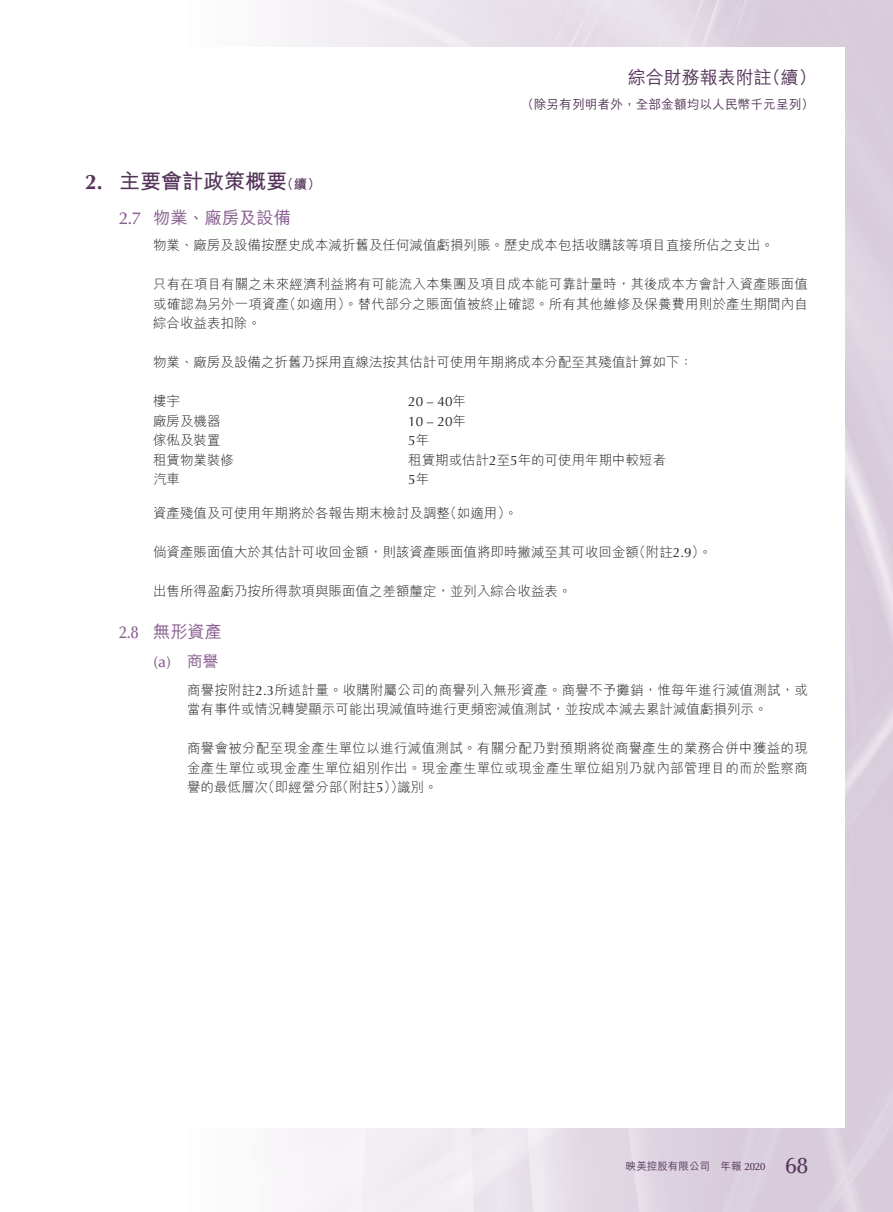
<style>
.page{position:relative;width:893px;height:1212px;background:#fff}
.page>*{position:absolute;margin:0;border:0;box-sizing:border-box;transform-origin:0 0}
.t1{font:21px "M Hei HK Bold E Ten B5 H";color:#55365a}
.t2{font:18px "M Hei HK Medium E Ten B5 H";color:#55365a}
.t3{font:17.25px "M Hei HK Medium E Ten B5 H";color:#875c8f}
.t4{font:500 15.75px "Optima LT Std";color:#875c8f}
.t5{font:13.5px/19.5px "M Hei HK Light E Ten B5 H";color:#231f20;text-align:justify}
.t6{font:13.5px "Optima LT Std";color:#231f20}
.t7{font:12.75px "M Hei HK Medium E Ten B5 H";color:#55365a}
.t8{font:10.5px "M Hei HK Medium E Ten B5 H";color:#55365a}
.s1{font-family:"Optima LT Std";font-weight:700}
.s2{font-size:13.5px}
.s3{font-family:"Optima LT Std";font-weight:500}
.s4{font-family:"M Hei HK Light E Ten B5 H"}
.s5{font-family:"Optima LT Std"}
.s6{font-family:"M Hei HK Medium E Ten B5 H";font-weight:400}
.s7{font-family:"Optima LT Std";font-weight:500;font-size:22.5px}
</style>
<div class="page">
<h2 class="t2" style="left:628px;top:71px;width:190px">綜合財務報表附註（續）</h2>
<p class="t7" style="left:521px;top:100px;width:295px">（除另有列明者外，全部金額均以人民幣千元呈列）</p>
<h1 class="t1" style="left:85px;top:173px;width:237px"><span class="s1">2.</span> 主要會計政策概要<span class="s2">（續）</span></h1>
<p class="t3" style="left:119px;top:211px;width:174px"><span class="s3">2.7</span> 物業、廠房及設備</p>
<p class="t5" style="left:153px;top:237px;width:622px">物業、廠房及設備按歷史成本減折舊及任何減值虧損列賬。歷史成本包括收購該等項目直接所佔之支出。</p>
<p class="t5" style="left:153px;top:276px;width:656px">只有在項目有關之未來經濟利益將有可能流入本集團及項目成本能可靠計量時，其後成本方會計入資產賬面值或確認為另外一項資產（如適用）。替代部分之賬面值被終止確認。所有其他維修及保養費用則於產生期間內自綜合收益表扣除。</p>
<p class="t5" style="left:153px;top:354px;width:542px">物業、廠房及設備之折舊乃採用直線法按其估計可使用年期將成本分配至其殘值計算如下：</p>
<p class="t5" style="left:153px;top:393px;width:28px">樓宇</p>
<p class="t6" style="left:408px;top:396px;width:59px">20 – 40<span class="s4">年</span></p>
<p class="t5" style="left:153px;top:413px;width:69px">廠房及機器</p>
<p class="t6" style="left:408px;top:416px;width:59px">10 – 20<span class="s4">年</span></p>
<p class="t5" style="left:153px;top:432px;width:69px">傢俬及裝置</p>
<p class="t6" style="left:408px;top:435px;width:23px">5<span class="s4">年</span></p>
<p class="t5" style="left:153px;top:452px;width:82px">租賃物業裝修</p>
<p class="t5" style="left:408px;top:452px;width:260px">租賃期或估計<span class="s5">2</span>至<span class="s5">5</span>年的可使用年期中較短者</p>
<p class="t5" style="left:153px;top:471px;width:28px">汽車</p>
<p class="t6" style="left:408px;top:474px;width:23px">5<span class="s4">年</span></p>
<p class="t5" style="left:153px;top:505px;width:366px">資產殘值及可使用年期將於各報告期末檢討及調整（如適用）。</p>
<p class="t5" style="left:153px;top:544px;width:560px">倘資產賬面值大於其估計可收回金額，則該資產賬面值將即時撇減至其可收回金額（附註<span class="s5">2.9</span>）。</p>
<p class="t5" style="left:153px;top:583px;width:420px">出售所得盈虧乃按所得款項與賬面值之差額釐定，並列入綜合收益表。</p>
<p class="t3" style="left:119px;top:625px;width:105px"><span class="s3">2.8</span> 無形資產</p>
<p class="t4" style="left:153px;top:655px;width:67px">(a) <span class="s6">商譽</span></p>
<p class="t5" style="left:187px;top:682px;width:622px">商譽按附註<span class="s5">2.3</span>所述計量。收購附屬公司的商譽列入無形資產。商譽不予攤銷，惟每年進行減值測試，或當有事件或情況轉變顯示可能出現減值時進行更頻密減值測試，並按成本減去累計減值虧損列示。</p>
<p class="t5" style="left:187px;top:740px;width:622px">商譽會被分配至現金產生單位以進行減值測試。有關分配乃對預期將從商譽產生的業務合併中獲益的現金產生單位或現金產生單位組別作出。現金產生單位或現金產生單位組別乃就內部管理目的而於監察商譽的最低層次（即經營分部（附註<span class="s5">5</span>））識別。</p>
<p class="t8" style="left:626px;top:1162px;width:183px">映美控股有限公司 年報 <span class="s3">2020</span> <span class="s7">68</span></p>
</div>
